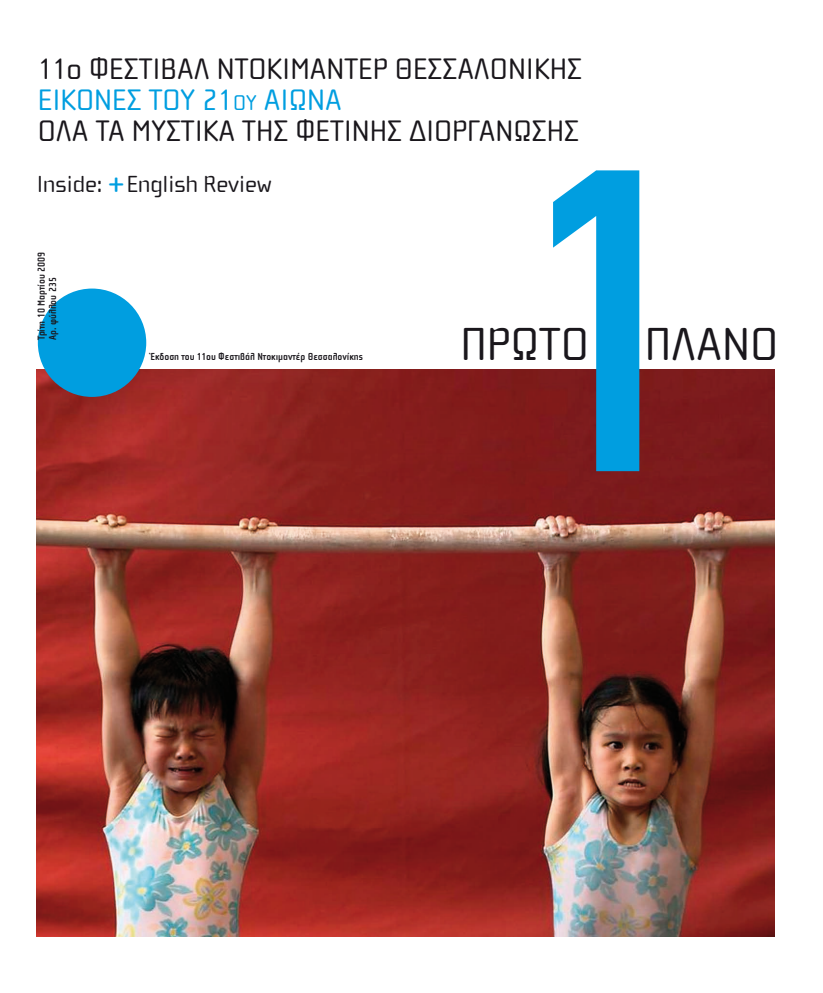
<style>
.page{position:relative;width:823px;height:993px;background:#fff}
.page>*{position:absolute;margin:0;border:0;box-sizing:border-box;transform-origin:0 0}
.t1{font:condensed 422.1px "CF Din";color:#009ee0}
.t2{font:47.8px "Cholla Wide Gr";color:#1a171c}
.t3{font:30.6px/30.8px "Cholla Wide Gr";color:#1a171c}
.t4{font:24px "Cholla Wide Gr";color:#1a171c}
.t5{font:700 10.5px/11.5px "Cholla Sans Gr";color:#1a171c}
.s1{color:#009ee0}
.s2{font-size:22px;color:#009ee0}
.s3{font-size:34px;color:#009ee0}
</style>
<div class="page">
<img style="left:37px;top:370px;width:737px;height:565px">
<div style="left:38px;top:288px;width:108px;height:109px;background:#009ee0;border-radius:50%"></div>
<p class="t3" style="left:38px;top:54px;width:545px">11o ΦΕΣΤΙΒΑΛ ΝΤΟΚΙΜΑΝΤΕΡ ΘΕΣΣΑΛΟΝΙΚΗΣ<br><span class="s1">ΕΙΚΟΝΕΣ ΤΟΥ 21</span><span class="s2">ΟΥ</span> <span class="s1">ΑΙΩΝΑ<br></span>ΟΛΑ ΤΑ ΜΥΣΤΙΚΑ ΤΗΣ ΦΕΤΙΝΗΣ ΔΙΟΡΓΑΝΩΣΗΣ</p>
<p class="t4" style="left:37px;top:171px;width:236px">Inside: <span class="s3">+</span>English Review</p>
<p class="t5" style="left:36px;top:340px;width:89px;rotate:-90deg">Τρίτη 10 Μαρτίου 2009<br>Αρ. φύλλου 235</p>
<p class="t5" style="left:150px;top:351px;width:214px">Έκδοση του 11ου Φεστιβάλ Nτοκιμαντέρ Θεσσαλονίκης</p>
<h1 class="t1" style="left:530px;top:97px;width:159px">1</h1>
<h2 class="t2" style="left:460px;top:317px;width:319px">ΠΡΩΤΟ ΠΛΑΝΟ</h2>
</div>
